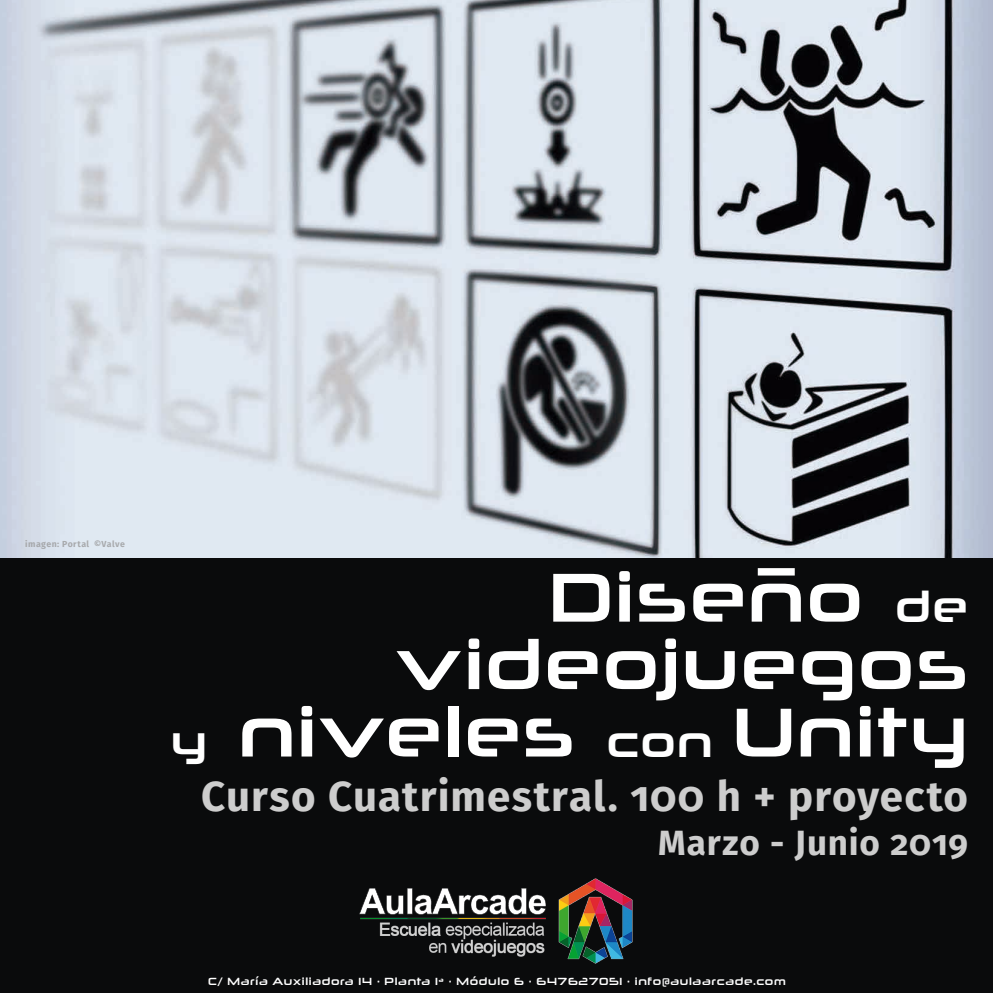
<style>
.page{position:relative;width:993px;height:993px;background:#fff}
.page>*{position:absolute;margin:0;border:0;box-sizing:border-box;transform-origin:0 0}
.t1{font:70px/67.4px "Neuropolitical Rg";letter-spacing:.025em;color:#fff;text-align:right}
.t2{font:700 42px "Fira Sans";letter-spacing:.025em;color:#cdcdcd}
.t3{font:700 35px "Fira Sans";letter-spacing:.025em;color:#cdcdcd}
.t4{font:10.5px "Neuropolitical Rg";letter-spacing:.06em;color:#fff}
.t5{font:700 8.75px "Fira Sans";letter-spacing:.05em;color:#9a9a9b}
.s1{font-size:43.75px}
</style>
<div class="page">
<div style="left:0;top:557px;width:992px;height:435px;background:#0a0b0c"></div>
<img style="left:0;top:0;width:992px;height:557px">
<img style="left:355px;top:873px;width:283px;height:94px">
<p class="t5" style="left:25px;top:536px;width:101px">imagen: Portal ©Valve</p>
<h1 class="t1" style="left:171px;top:561px;width:798px">Diseño <span class="s1">de </span>videojuegos<br><span class="s1">y</span> niveles <span class="s1">con</span> Unity</h1>
<h2 class="t2" style="left:201px;top:760px;width:768px">Curso Cuatrimestral. 100 h + proyecto</h2>
<h3 class="t3" style="left:658px;top:812px;width:311px">Marzo - Junio 2019</h3>
<p class="t4" style="left:208px;top:974px;width:579px">C/ María Auxiliadora 14 · Planta 1ª · Módulo 6 · 647627051 · info@aulaarcade.com</p>
</div>
